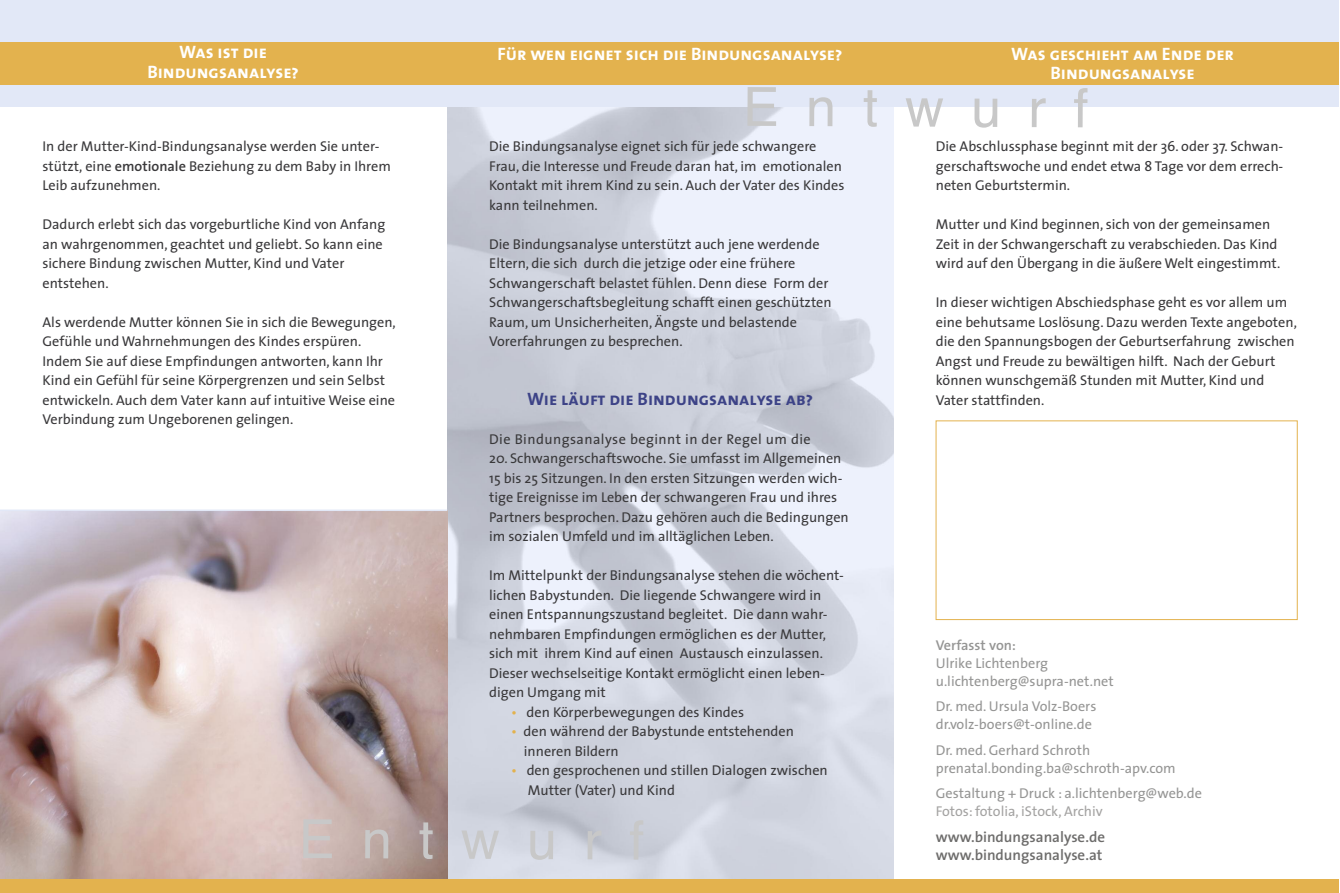
<style>
.page{position:relative;width:1340px;height:893px;background:#fff}
.page>*{position:absolute;margin:0;border:0;box-sizing:border-box;transform-origin:0 0}
.t1{font:54px "Helvetica";letter-spacing:.495em;color:#c8c8c8}
.t2{font:18px/19.5px "The Sans Bold Caps";color:#fff;text-align:center}
.t3{font:18px "The Sans Bold Caps";color:#3d4387}
.t4{font:600 15px/18px "The Sans";color:#6d6c6b}
.t5{font:14.25px/19.5px "The Sans";color:#39383a}
.t6{font:14.25px/18px "The Sans";color:#959594}
.t7{font:14.25px "The Sans";letter-spacing:.03em;color:#39383a}
.t8{font:14.25px "The Sans";color:#a4a3a2}
.t9{font:600 14.25px "The Sans";color:#959594}
.s1{font-weight:600}
.s2{color:#e3b24e}
</style>
<div class="page">
<img style="left:447px;top:106px;width:446px;height:773px">
<div style="left:0;top:0;width:1338px;height:106px;background:#e2e8f7"></div>
<div style="left:0;top:43px;width:1338px;height:42px;background:#e3b24e"></div>
<div style="left:0;top:879px;width:1338px;height:14px;background:#e3b24e"></div>
<img style="left:0;top:511px;width:447px;height:367px">
<div style="left:935px;top:421px;width:362px;height:199px;border:1px solid #e3b24e"></div>
<hr style="left:0;top:509px;width:447px;height:2px;background:#e2e8f7">
<p class="t2" style="left:147px;top:42px;width:153px">Was ist die<br>Bindungsanalyse?</p>
<p class="t2" style="left:1011px;top:43px;width:224px">Was geschieht am Ende der<br>Bindungsanalyse</p>
<p class="t2" style="left:497px;top:44px;width:346px">Für wen eignet sich die Bindungsanalyse?</p>
<h1 class="t1" style="left:742px;top:66px;width:347px">Entwurf</h1>
<p class="t5" style="left:43px;top:136px;width:350px">In der Mutter-Kind-Bindungsanalyse werden Sie unter&shy;stützt, eine <span class="s1">emotionale</span> Beziehung zu dem Baby in Ihrem<br>Leib aufzunehmen.</p>
<p class="t5" style="left:43px;top:214px;width:344px">Dadurch erlebt sich das vorgeburtliche Kind von Anfang an wahrgenommen, geachtet und geliebt. So kann eine sichere Bindung zwischen Mutter, Kind und Vater entstehen.</p>
<p class="t5" style="left:43px;top:312px;width:355px">Als werdende Mutter können Sie in sich die Bewegungen, Gefühle und Wahrnehmungen des Kindes erspüren.<br>Indem Sie auf diese Empfindungen antworten, kann Ihr Kind ein Gefühl für seine Körpergrenzen und sein Selbst entwickeln. Auch dem Vater kann auf intuitive Weise eine Verbindung zum Ungeborenen gelingen.</p>
<p class="t5" style="left:489px;top:136px;width:357px">Die Bindungsanalyse eignet sich für jede schwangere Frau, die Interesse und Freude daran hat, im emotionalen Kontakt mit ihrem Kind zu sein. Auch der Vater des Kindes kann teilnehmen.</p>
<p class="t5" style="left:489px;top:234px;width:344px">Die Bindungsanalyse unterstützt auch jene werdende Eltern, die sich durch die jetzige oder eine frühere Schwangerschaft belastet fühlen. Denn diese Form der Schwangerschaftsbegleitung schafft einen geschützten Raum, um Unsicherheiten, Ängste und belastende Vorerfahrungen zu besprechen.</p>
<p class="t3" style="left:527px;top:383px;width:287px">Wie läuft die Bindungsanalyse ab?</p>
<p class="t7" style="left:489px;top:427px;width:323px">Die Bindungsanalyse beginnt in der Regel um die</p>
<p class="t5" style="left:489px;top:448px;width:361px">20. Schwangerschaftswoche. Sie umfasst im Allgemeinen 15 bis 25 Sitzungen. In den ersten Sitzungen werden wich&shy;tige Ereignisse im Leben der schwangeren Frau und ihres Partners besprochen. Dazu gehören auch die Bedingungen im sozialen Umfeld und im alltäglichen Leben.</p>
<p class="t5" style="left:489px;top:565px;width:356px">Im Mittelpunkt der Bindungsanalyse stehen die wöchent&shy;lichen Babystunden. Die liegende Schwangere wird in einen Entspannungszustand begleitet. Die dann wahr&shy;nehmbaren Empfindungen ermöglichen es der Mutter, sich mit ihrem Kind auf einen Austausch einzulassen.<br>Dieser wechselseitige Kontakt ermöglicht einen leben&shy;digen Umgang mit</p>
<p class="t5" style="left:511px;top:702px;width:234px"><span class="s2">•</span> den Körperbewegungen des Kindes</p>
<p class="t5" style="left:524px;top:721px;width:271px;text-indent:-13px"><span class="s2">•</span> den während der Babystunde entstehenden inneren Bildern</p>
<p class="t5" style="left:528px;top:760px;width:301px;text-indent:-17px"><span class="s2">•</span> den gesprochenen und stillen Dialogen zwischen<br>Mutter (Vater) und Kind</p>
<h1 class="t1" style="left:298px;top:798px;width:347px">Entwurf</h1>
<p class="t5" style="left:935px;top:136px;width:349px;text-align:justify">Die Abschlussphase beginnt mit der 36. oder 37. Schwan&shy;gerschaftswoche und endet etwa 8 Tage vor dem errech&shy;neten Geburtstermin.</p>
<p class="t5" style="left:935px;top:214px;width:346px">Mutter und Kind beginnen, sich von der gemeinsamen<br>Zeit in der Schwangerschaft zu verabschieden. Das Kind wird auf den Übergang in die äußere Welt eingestimmt.</p>
<p class="t5" style="left:935px;top:292px;width:362px">In dieser wichtigen Abschiedsphase geht es vor allem um eine behutsame Loslösung. Dazu werden Texte angeboten, die den Spannungsbogen der Geburtserfahrung zwischen Angst und Freude zu bewältigen hilft. Nach der Geburt können wunschgemäß Stunden mit Mutter, Kind und Vater stattfinden.</p>
<p class="t9" style="left:935px;top:633px;width:81px">Verfasst von:</p>
<p class="t6" style="left:935px;top:653px;width:179px">Ulrike Lichtenberg u.lichtenberg@supra-net.net</p>
<p class="t6" style="left:935px;top:697px;width:162px">Dr. med. Ursula Volz-Boers dr.volz-boers@t-online.de</p>
<p class="t6" style="left:935px;top:740px;width:241px">Dr. med. Gerhard Schroth prenatal.bonding.ba@schroth-apv.com</p>
<p class="t6" style="left:935px;top:784px;width:267px">Gestaltung + Druck : a.lichtenberg@web.de</p>
<p class="t8" style="left:935px;top:799px;width:168px">Fotos: fotolia, iStock, Archiv</p>
<p class="t4" style="left:935px;top:827px;width:171px">www.bindungsanalyse.de www.bindungsanalyse.at</p>
</div>
